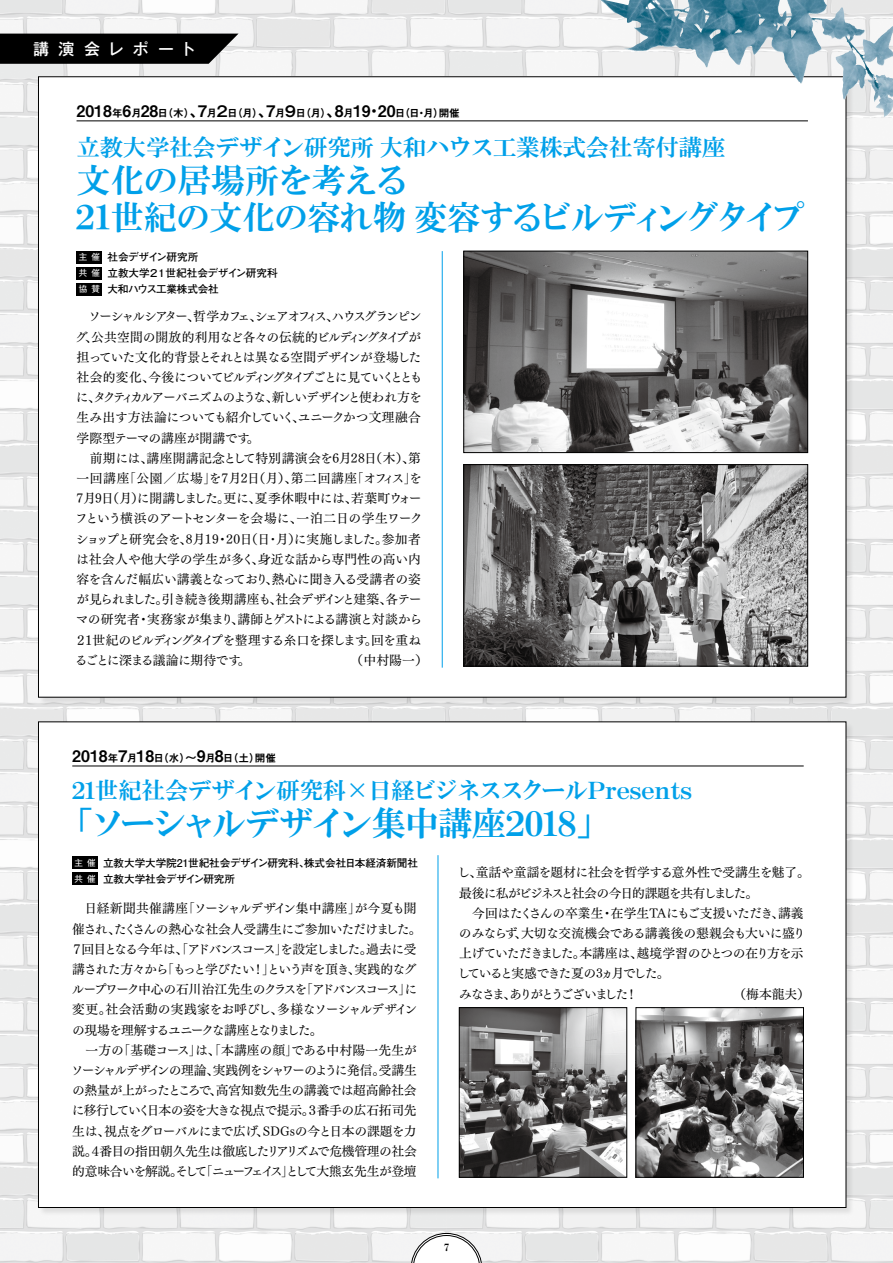
<style>
.page{position:relative;width:893px;height:1263px;background:#fff}
.page>*{position:absolute;margin:0;border:0;box-sizing:border-box;transform-origin:0 0}
.t1{font:34.05px/37.2px "Ro H Mincho Std XB";letter-spacing:-.02em;color:#00a0e9}
.t2{font:23.4px "Ro H Mincho Std XB";letter-spacing:-.005em;color:#00a0e9}
.t3{font:500 15.9px "Gothic MB101 Pro";letter-spacing:.575em;color:#fff}
.t4{font:12.75px/20.2px "Tsuku Min Pro M";letter-spacing:-.055em;color:#000}
.t5{font:700 10.65px/15.9px "Futo Go B101 Pro";letter-spacing:-.01em;color:#000}
.t6{font:10.65px "Midashi Go Pro MB31";color:#000}
.t7{font:500 10.65px "Bodoni BE";color:#000}
.s1{font-size:15.9px}
.s2{font-family:"Gothic MB101 Pro";font-weight:400;font-size:8.55px;color:#fff}
.s3{font-size:11.7px}
</style>
<div class="page">
<img style="left:0;top:0;width:893px;height:1263px">
<svg style="left:0;top:34px;width:239px;height:30px;background:#111"></svg>
<div style="left:38px;top:76px;width:817px;height:630px;background:#000;opacity:.1"></div>
<div style="left:38px;top:77px;width:808px;height:620px;background:#fff"></div>
<img style="left:600px;top:0;width:192px;height:68px">
<div style="left:38px;top:721px;width:817px;height:495px;background:#000;opacity:.1"></div>
<div style="left:38px;top:722px;width:808px;height:485px;background:#fff"></div>
<hr style="left:442px;top:251px;width:1px;height:417px;background:#00a0e9">
<img style="left:465px;top:253px;width:341px;height:198px">
<div style="left:463px;top:251px;width:345px;height:202px;border:1px solid #000"></div>
<img style="left:465px;top:466px;width:341px;height:198px">
<div style="left:463px;top:464px;width:345px;height:202px;border:1px solid #000"></div>
<hr style="left:77px;top:121px;width:731px;height:1px;background:#000">
<div style="left:77px;top:251px;width:25px;height:13px;background:#000"></div>
<div style="left:77px;top:267px;width:25px;height:13px;background:#000"></div>
<div style="left:77px;top:283px;width:25px;height:12px;background:#000"></div>
<hr style="left:72px;top:766px;width:732px;height:1px;background:#000">
<div style="left:72px;top:856px;width:26px;height:13px;background:#000"></div>
<div style="left:72px;top:872px;width:26px;height:13px;background:#000"></div>
<hr style="left:438px;top:855px;width:1px;height:323px;background:#00a0e9">
<img style="left:461px;top:1009px;width:164px;height:166px">
<div style="left:459px;top:1007px;width:168px;height:170px;border:1px solid #000"></div>
<img style="left:638px;top:1009px;width:164px;height:166px">
<div style="left:636px;top:1007px;width:168px;height:170px;border:1px solid #000"></div>
<svg style="left:411px;top:1233px;width:71px;height:30px"></svg>
<p class="t3" style="left:33px;top:36px;width:165px">講演会レポート</p>
<p class="t6" style="left:77px;top:104px;width:385px"><span class="s1">2018</span>年<span class="s1">6</span>月<span class="s1">28</span>日（木）<span class="s1">、7</span>月<span class="s1">２</span>日（月）<span class="s1">、7</span>月<span class="s1">９</span>日（月）<span class="s1">、8</span>月<span class="s1">19・20</span>日（日・月）開催</p>
<h2 class="t2" style="left:76px;top:132px;width:651px">立教大学社会デザイン研究所 大和ハウス工業株式会社寄付講座</h2>
<h1 class="t1" style="left:70px;top:161px;width:737px">文化の居場所を考える<br>２１世紀の文化の容れ物 変容するビルディングタイプ</h1>
<p class="t5" style="left:79px;top:248px;width:201px"><span class="s2">主催</span> 社会デザイン研究所<br><span class="s2">共催</span> 立教大学２１世紀社会デザイン研究科<span class="s2">協賛</span> 大和ハウス工業株式会社</p>
<p class="t4" style="left:74px;top:305px;width:350px">　ソーシャルシアター、哲学カフェ、シェアオフィス、ハウスグランピング、公共空間の開放的利用など各々の伝統的ビルディングタイプが担っていた文化的背景とそれとは異なる空間デザインが登場した社会的変化、今後についてビルディングタイプごとに見ていくとともに、タクティカルアーバニズムのような、新しいデザインと使われ方を生み出す方法論についても紹介していく、ユニークかつ文理融合学際型テーマの講座が開講です。<br>　前期には、講座開講記念として特別講演会を6月28日（木）、第一回講座「公園／広場」を7月2日（月）、第二回講座「オフィス」を7月9日（月）に開講しました。更に、夏季休暇中には、若葉町ウォーフという横浜のアートセンターを会場に、一泊二日の学生ワークショップと研究会を、8月19・20日（日･月）に実施しました。参加者は社会人や他大学の学生が多く、身近な話から専門性の高い内容を含んだ幅広い講義となっており、熱心に聞き入る受講者の姿が見られました。引き続き後期講座も、社会デザインと建築、各テーマの研究者・実務家が集まり、講師とゲストによる講演と対談から２１世紀のビルディングタイプを整理する糸口を探します。回を重ねるごとに深まる議論に期待です。</p>
<p class="t4" style="left:351px;top:648px;width:79px">（中村陽一）</p>
<p class="t6" style="left:72px;top:749px;width:205px"><span class="s1">2018</span>年<span class="s1">7</span>月<span class="s1">18</span>日（水）<span class="s3">〜</span><span class="s1">9</span>月<span class="s1">8</span>日（土）開催</p>
<h2 class="t2" style="left:72px;top:776px;width:621px">21世紀社会デザイン研究科×日経ビジネススクールPresents</h2>
<h1 class="t1" style="left:60px;top:805px;width:552px">「ソーシャルデザイン集中講座2018」</h1>
<p class="t5" style="left:74px;top:853px;width:345px"><span class="s2">主催</span> 立教大学大学院21世紀社会デザイン研究科、株式会社日本経済新聞社<span class="s2">共催</span> 立教大学社会デザイン研究所　</p>
<p class="t4" style="left:70px;top:897px;width:353px">　日経新聞共催講座「ソーシャルデザイン集中講座」が今夏も開催され、たくさんの熱心な社会人受講生にご参加いただけました。７回目となる今年は、「アドバンスコース」を設定しました。過去に受講された方々から「もっと学びたい！」という声を頂き、実践的なグループワーク中心の石川治江先生のクラスを「アドバンスコース」に変更。社会活動の実践家をお呼びし、多様なソーシャルデザインの現場を理解するユニークな講座となりました。<br>　一方の「基礎コース」は、「本講座の顔」である中村陽一先生がソーシャルデザインの理論、実践例をシャワーのように発信。受講生の熱量が上がったところで、高宮知数先生の講義では超高齢社会に移行していく日本の姿を大きな視点で提示。３番手の広石拓司先生は、視点をグローバルにまで広げ、SDGsの今と日本の課題を力説。４番目の指田朝久先生は徹底したリアリズムで危機管理の社会的意味合いを解説。そして「ニューフェイス」として大熊玄先生が登壇</p>
<p class="t4" style="left:458px;top:861px;width:354px">し、童話や童謡を題材に社会を哲学する意外性で受講生を魅了。最後に私がビジネスと社会の今日的課題を共有しました。<br>　今回はたくさんの卒業生・在学生TAにもご支援いただき、講義のみならず、大切な交流機会である講義後の懇親会も大いに盛り上げていただきました。本講座は、越境学習のひとつの在り方を示していると実感できた夏の3ヵ月でした。<br>みなさま、ありがとうございました！</p>
<p class="t4" style="left:733px;top:982px;width:78px">（梅本龍夫）</p>
<p class="t7" style="left:444px;top:1241px;width:7px">7</p>
</div>
